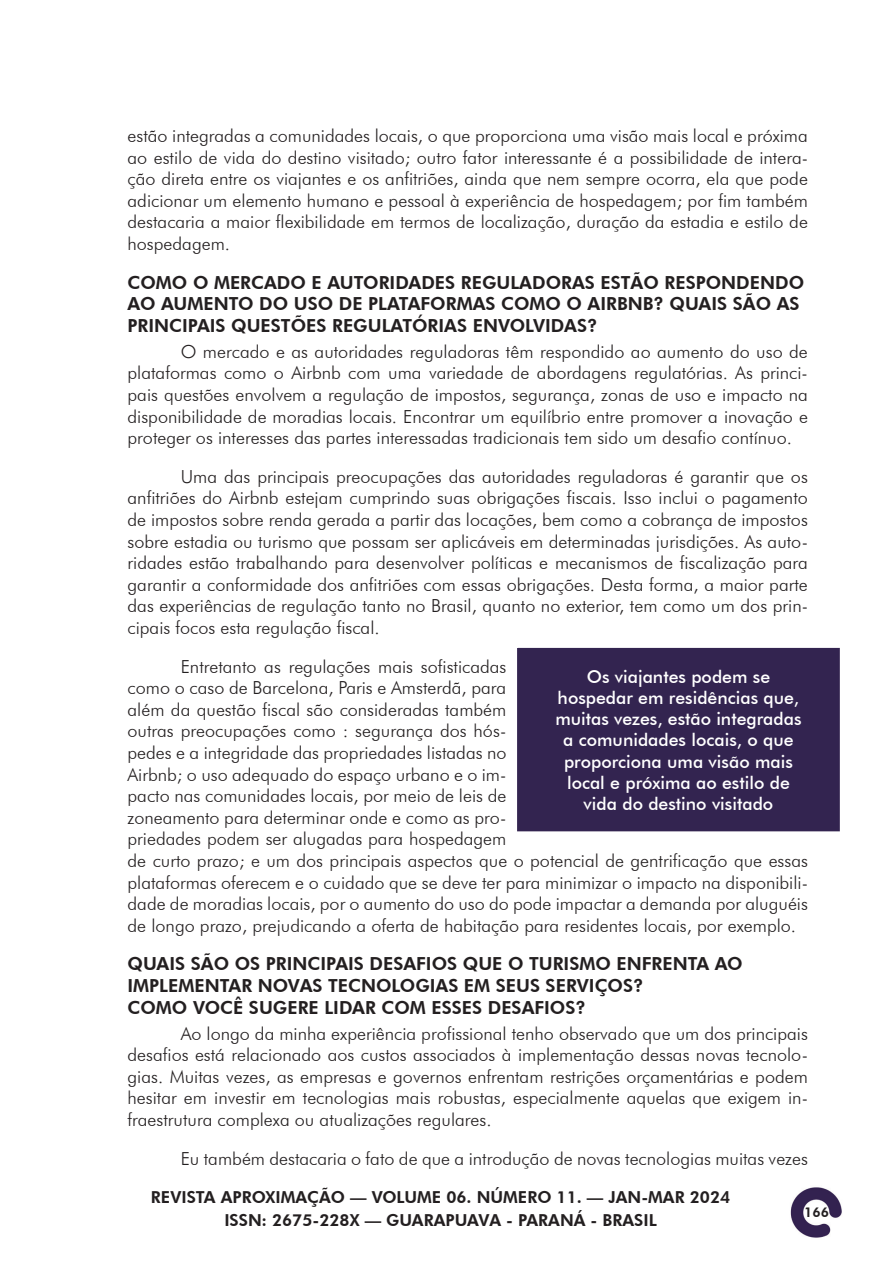
<style>
.page{position:relative;width:893px;height:1263px;background:#fff}
.page>*{position:absolute;margin:0;border:0;box-sizing:border-box;transform-origin:0 0}
.t1{font:300 18px/21.6px "Futura BT";color:#231f20;text-align:justify}
.t2{font:800 18px/21.6px "Futura BT";color:#231f20}
.t3{font:500 17.7px/21.1px "Futura BT";color:#fff;text-align:center}
.t4{font:800 16.5px/23.2px "Futura BT";color:#231f20;text-align:center}
.t5{font:800 13.5px "Futura BT";color:#231f20}
</style>
<div class="page">
<img style="left:790px;top:1187px;width:52px;height:51px">
<div style="left:517px;top:647px;width:323px;height:185px;background:#332450"></div>
<p class="t1" style="left:128px;top:125px;width:682px">estão integradas a comunidades locais, o que proporciona uma visão mais local e próxima ao estilo de vida do destino visitado; outro fator interessante é a possibilidade de intera&shy;ção direta entre os viajantes e os anfitriões, ainda que nem sempre ocorra, ela que pode adicionar um elemento humano e pessoal à experiência de hospedagem; por fim também destacaria a maior flexibilidade em termos de localização, duração da estadia e estilo de hospedagem.</p>
<p class="t2" style="left:128px;top:271px;width:678px">COMO O MERCADO E AUTORIDADES REGULADORAS ESTÃO RESPONDENDO<br>AO AUMENTO DO USO DE PLATAFORMAS COMO O AIRBNB? QUAIS SÃO AS<br>PRINCIPAIS QUESTÕES REGULATÓRIAS ENVOLVIDAS?</p>
<p class="t1" style="left:128px;top:340px;width:682px;text-indent:53px">O mercado e as autoridades reguladoras têm respondido ao aumento do uso de plataformas como o Airbnb com uma variedade de abordagens regulatórias. As princi&shy;pais questões envolvem a regulação de impostos, segurança, zonas de uso e impacto na disponibilidade de moradias locais. Encontrar um equilíbrio entre promover a inovação e proteger os interesses das partes interessadas tradicionais tem sido um desafio contínuo.</p>
<p class="t1" style="left:128px;top:465px;width:682px;text-indent:53px">Uma das principais preocupações das autoridades reguladoras é garantir que os anfitriões do Airbnb estejam cumprindo suas obrigações fiscais. Isso inclui o pagamento de impostos sobre renda gerada a partir das locações, bem como a cobrança de impostos sobre estadia ou turismo que possam ser aplicáveis em determinadas jurisdições. As auto&shy;ridades estão trabalhando para desenvolver políticas e mecanismos de fiscalização para garantir a conformidade dos anfitriões com essas obrigações. Desta forma, a maior parte das experiências de regulação tanto no Brasil, quanto no exterior, tem como um dos prin&shy;cipais focos esta regulação fiscal.</p>
<p class="t1" style="left:128px;top:655px;width:682px;text-align:left;text-indent:53px">Entretanto as regulações mais sofisticadas<br>como o caso de Barcelona, Paris e Amsterdã, para<br>além da questão fiscal são consideradas também<br>outras preocupações como : segurança dos hós-<br>pedes e a integridade das propriedades listadas no<br>Airbnb; o uso adequado do espaço urbano e o im-<br>pacto nas comunidades locais, por meio de leis de<br>zoneamento para determinar onde e como as pro-<br>priedades podem ser alugadas para hospedagem<br>de curto prazo; e um dos principais aspectos que o potencial de gentrificação que essas plataformas oferecem e o cuidado que se deve ter para minimizar o impacto na disponibili&shy;dade de moradias locais, por o aumento do uso do pode impactar a demanda por aluguéis de longo prazo, prejudicando a oferta de habitação para residentes locais, por exemplo.</p>
<p class="t2" style="left:128px;top:953px;width:617px">QUAIS SÃO OS PRINCIPAIS DESAFIOS QUE O TURISMO ENFRENTA AO<br>IMPLEMENTAR NOVAS TECNOLOGIAS EM SEUS SERVIÇOS?<br>COMO VOCÊ SUGERE LIDAR COM ESSES DESAFIOS?</p>
<p class="t1" style="left:128px;top:1022px;width:682px;text-indent:53px">Ao longo da minha experiência profissional tenho observado que um dos principais desafios está relacionado aos custos associados à implementação dessas novas tecnolo&shy;gias. Muitas vezes, as empresas e governos enfrentam restrições orçamentárias e podem hesitar em investir em tecnologias mais robustas, especialmente aquelas que exigem in&shy;fraestrutura complexa ou atualizações regulares.</p>
<p class="t1" style="left:181px;top:1147px;width:629px">Eu também destacaria o fato de que a introdução de novas tecnologias muitas vezes</p>
<p class="t3" style="left:555px;top:666px;width:248px">Os viajantes podem se hospedar em residências que, muitas vezes, estão integradas a comunidades locais, o que proporciona uma visão mais local e próxima ao estilo de vida do destino visitado</p>
<p class="t4" style="left:151px;top:1185px;width:581px">REVISTA APROXIMAÇÃO — VOLUME 06. NÚMERO 11. — JAN-MAR 2024<br>ISSN: 2675-228X — GUARAPUAVA - PARANÁ - BRASIL</p>
<p class="t5" style="left:804px;top:1204px;width:26px">166</p>
</div>
